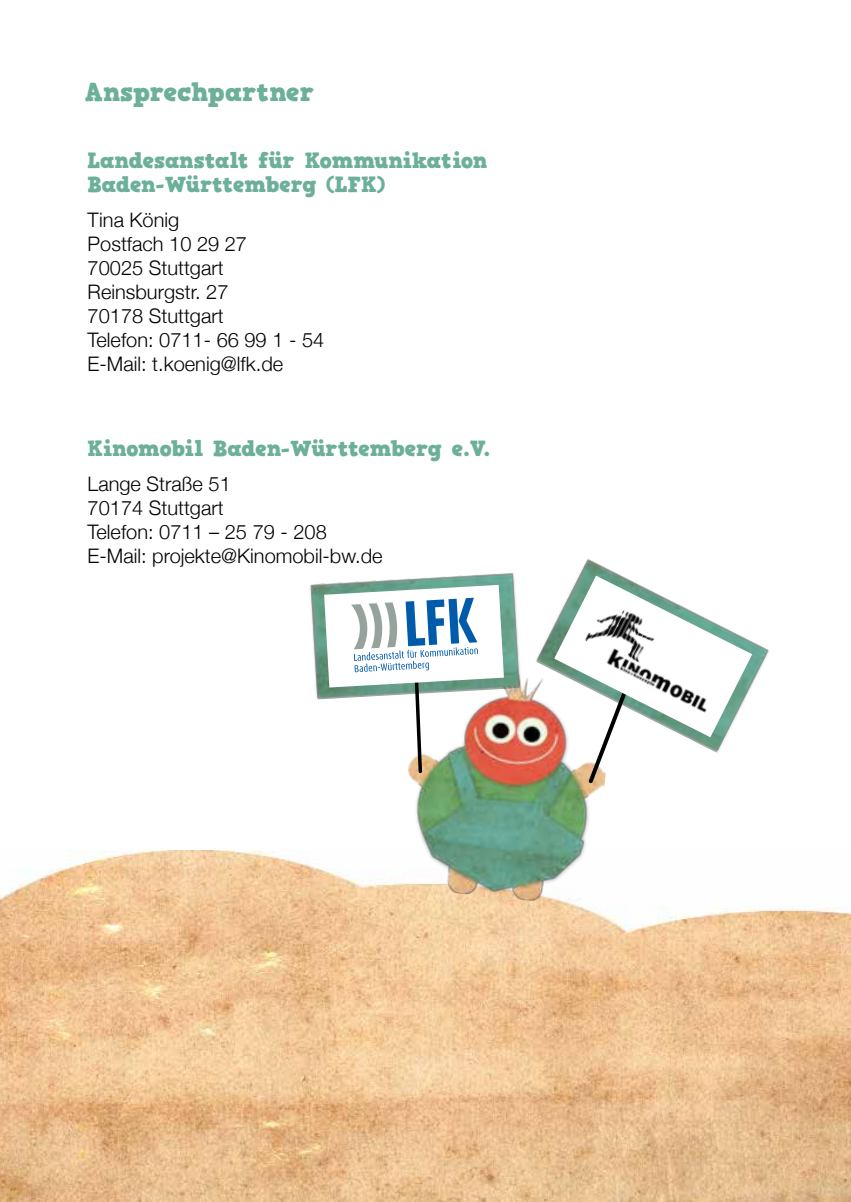
<style>
.page{position:relative;width:851px;height:1202px;background:#fff}
.page>*{position:absolute;margin:0;border:0;box-sizing:border-box;transform-origin:0 0}
.t1{font:26px "HVD Comic Serif Pro";color:#6caf9b}
.t2{font:22px/24px "HVD Comic Serif Pro";color:#6caf9b}
.t3{font:300 20px/24px "Helvetica Neue";color:#000}
</style>
<div class="page">
<img style="left:0;top:850px;width:850px;height:352px">
<img style="left:396px;top:677px;width:219px;height:230px">
<img style="left:530px;top:559px;width:239px;height:197px">
<img style="left:310px;top:573px;width:216px;height:127px">
<svg style="left:324px;top:585px;width:180px;height:190px"></svg>
<svg style="left:554px;top:576px;width:198px;height:210px"></svg>
<img style="left:576px;top:595px;width:158px;height:122px">
<h1 class="t1" style="left:85px;top:75px;width:231px">Ansprechpartner</h1>
<p class="t2" style="left:88px;top:148px;width:401px">Landesanstalt für Kommunikation<br>Baden-Württemberg (LFK)</p>
<p class="t3" style="left:88px;top:207px;width:238px">Tina König<br>Postfach 10 29 27<br>70025 Stuttgart<br>Reinsburgstr. 27<br>70178 Stuttgart<br>Telefon: 0711- 66 99 1 - 54<br>E-Mail: t.koenig@lfk.de</p>
<p class="t2" style="left:88px;top:436px;width:404px">Kinomobil Baden-Württemberg e.V.</p>
<p class="t3" style="left:88px;top:471px;width:296px">Lange Straße 51<br>70174 Stuttgart<br>Telefon: 0711 – 25 79 - 208<br>E-Mail: projekte@Kinomobil-bw.de</p>
</div>
